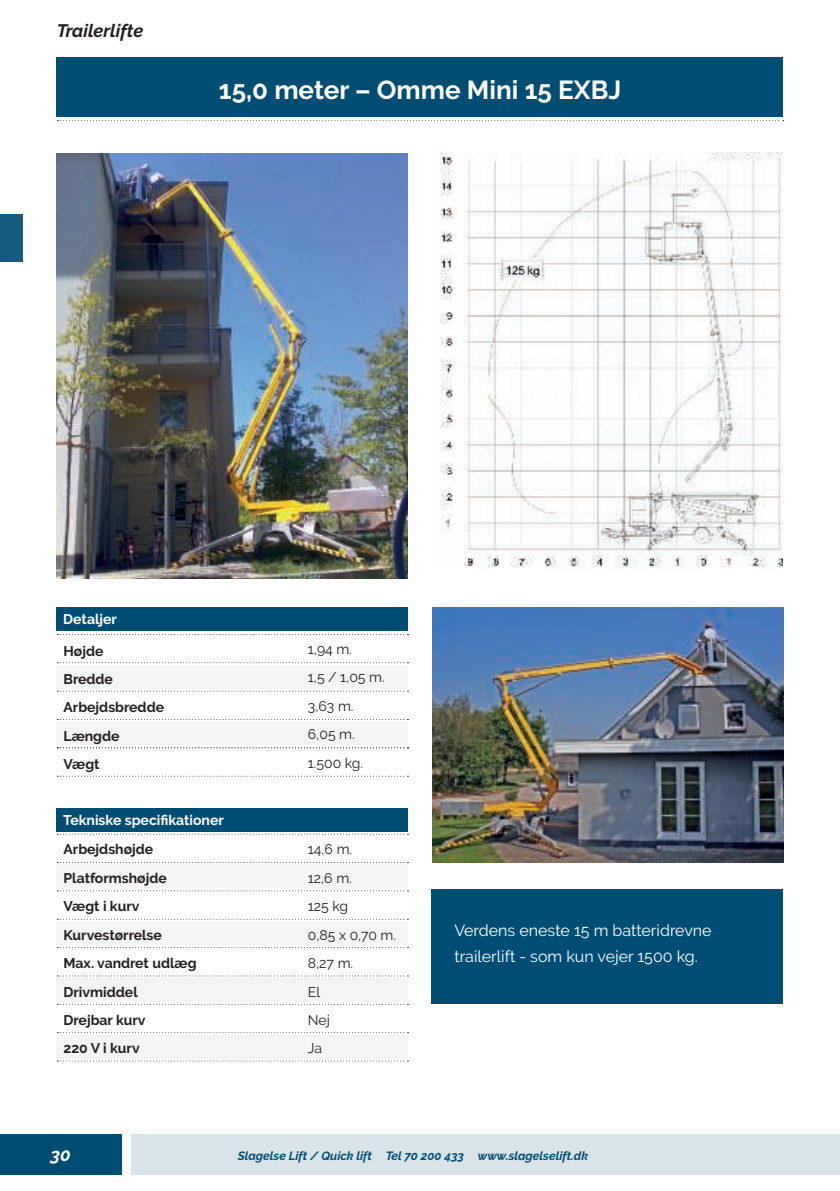
<style>
.page{position:relative;width:840px;height:1191px;background:#fff}
.page>*{position:absolute;margin:0;border:0;box-sizing:border-box;transform-origin:0 0}
.t1{font:700 26px "Raleway";color:#fff}
.t2{font:italic 700 18px "Raleway";color:#231f20}
.t3{font:italic 700 18px "Raleway";color:#fff}
.t4{font:16px/26px "Raleway";color:#fff}
.t5{font:700 14px/28.4px "Raleway";color:#231f20}
.t6{font:14px/28.4px "Raleway";color:#231f20}
.t7{font:700 14px "Raleway";color:#fff}
.t8{font:italic 700 12px "Raleway";color:#004d74}
</style>
<div class="page">
<div style="left:131px;top:1134px;width:708px;height:40px;background:#d9e4ea"></div>
<div style="left:0;top:1134px;width:121px;height:40px;background:#004d74"></div>
<svg style="left:57px;top:120px;width:726px;height:1px"></svg>
<div style="left:57px;top:57px;width:725px;height:60px;background:#004d74"></div>
<div style="left:0;top:214px;width:23px;height:47px;background:#155b7f"></div>
<svg style="left:57px;top:833px;width:351px;height:1px"></svg>
<svg style="left:57px;top:634px;width:351px;height:1px"></svg>
<svg style="left:57px;top:862px;width:351px;height:1px"></svg>
<svg style="left:57px;top:662px;width:351px;height:1px"></svg>
<svg style="left:57px;top:890px;width:351px;height:1px"></svg>
<svg style="left:57px;top:690px;width:351px;height:1px"></svg>
<svg style="left:57px;top:918px;width:351px;height:1px"></svg>
<svg style="left:57px;top:719px;width:351px;height:1px"></svg>
<svg style="left:57px;top:947px;width:351px;height:1px"></svg>
<svg style="left:57px;top:747px;width:351px;height:1px"></svg>
<svg style="left:57px;top:775px;width:351px;height:1px"></svg>
<svg style="left:57px;top:975px;width:351px;height:1px"></svg>
<svg style="left:57px;top:1003px;width:351px;height:1px"></svg>
<svg style="left:57px;top:1032px;width:351px;height:1px"></svg>
<svg style="left:57px;top:1060px;width:351px;height:1px"></svg>
<div style="left:57px;top:865px;width:351px;height:23px;background:#f4f4f4"></div>
<div style="left:57px;top:665px;width:351px;height:23px;background:#f4f4f4"></div>
<div style="left:57px;top:607px;width:351px;height:23px;background:#004d74"></div>
<div style="left:57px;top:808px;width:351px;height:23px;background:#004d74"></div>
<div style="left:57px;top:921px;width:351px;height:23px;background:#f4f4f4"></div>
<div style="left:57px;top:722px;width:351px;height:23px;background:#f4f4f4"></div>
<div style="left:57px;top:978px;width:351px;height:23px;background:#f4f4f4"></div>
<div style="left:57px;top:1035px;width:351px;height:23px;background:#f4f4f4"></div>
<img style="left:57px;top:153px;width:351px;height:425px">
<img style="left:432px;top:607px;width:350px;height:255px">
<img style="left:440px;top:153px;width:342px;height:415px">
<div style="left:431px;top:889px;width:351px;height:115px;background:#004d74"></div>
<p class="t2" style="left:57px;top:24px;width:88px">Trailerlifte</p>
<h1 class="t1" style="left:219px;top:80px;width:403px">15,0 meter – Omme Mini 15 EXBJ</h1>
<p class="t7" style="left:63px;top:613px;width:55px">Detaljer</p>
<p class="t5" style="left:63px;top:638px;width:102px">Højde<br>Bredde<br>Arbejdsbredde<br>Længde<br>Vægt</p>
<p class="t6" style="left:308px;top:636px;width:78px">1,94 m.<br>1,5 / 1,05 m.<br>3,63 m.<br>6,05 m.<br>1.500 kg.</p>
<p class="t7" style="left:63px;top:811px;width:162px">Tekniske specifikationer</p>
<p class="t5" style="left:63px;top:836px;width:134px">Arbejdshøjde<br>Platformshøjde<br>Vægt i kurv<br>Kurvestørrelse<br>Max. vandret udlæg<br>Drivmiddel<br>Drejbar kurv<br>220 V i kurv</p>
<p class="t6" style="left:308px;top:836px;width:90px">14,6 m.<br>12,6 m.<br>125 kg<br>0,85 x 0,70 m.<br>8,27 m.<br>El<br>Nej<br>Ja</p>
<p class="t4" style="left:454px;top:919px;width:259px">Verdens eneste 15 m batteridrevne trailerlift - som kun vejer 1500 kg.</p>
<p class="t3" style="left:50px;top:1147px;width:22px">30</p>
<p class="t8" style="left:237px;top:1150px;width:351px">Slagelse Lift / Quick lift Tel 70 200 433 www.slagelselift.dk</p>
</div>
